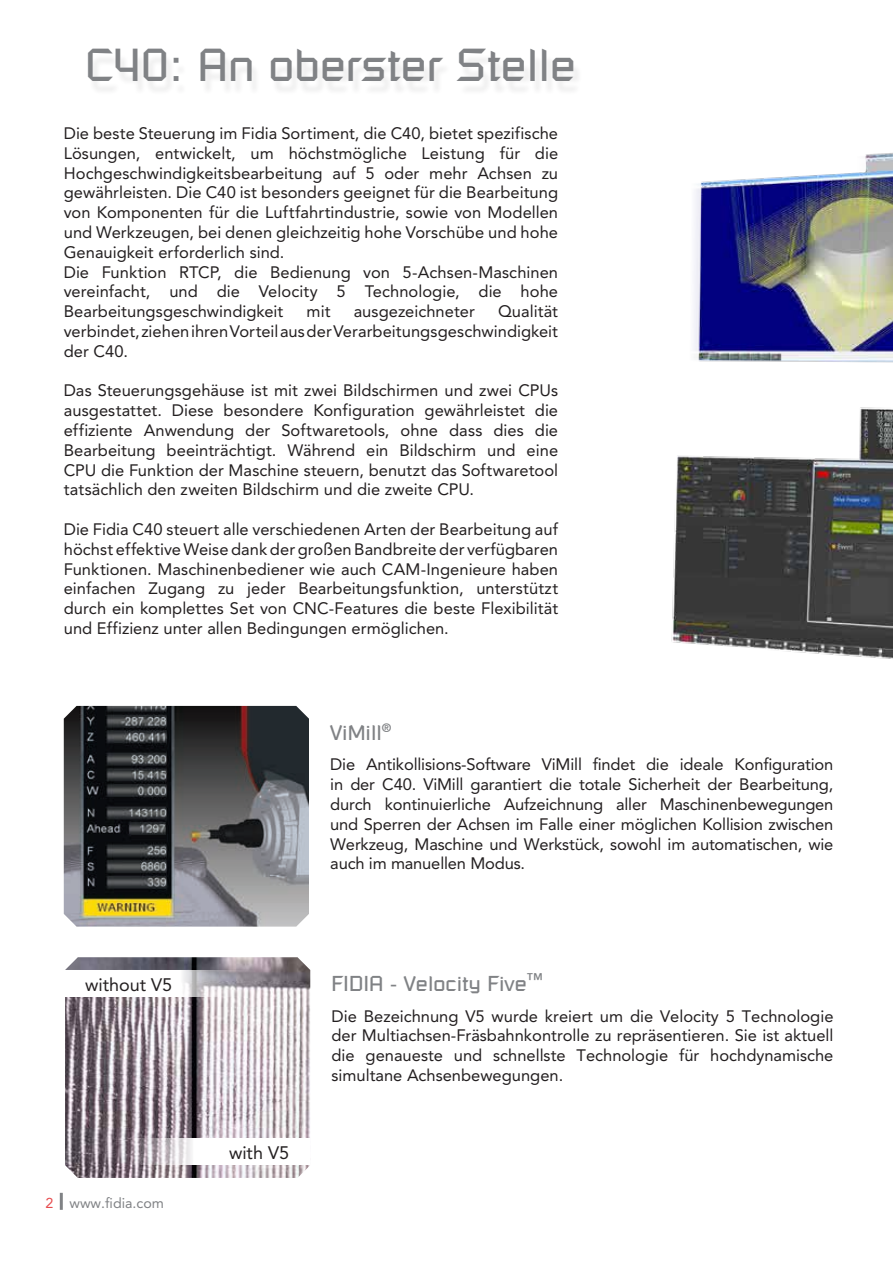
<style>
.page{position:relative;width:893px;height:1263px;background:#fff}
.page>*{position:absolute;margin:0;border:0;box-sizing:border-box;transform-origin:0 0}
.t1{font:45px "Russell Square";color:#808285}
.t2{font:21px "Russell Square";color:#808285}
.t3{font:18px "Avenir";color:#231f20}
.t4{font:16.5px/19.8px "Avenir";letter-spacing:.005em;color:#231f20;text-align:justify}
.t5{font:14.25px "Avenir";color:#808285}
.s1{color:#e64a4d}
</style>
<div class="page">
<hr style="left:60px;top:1193px;width:3px;height:17px;background:#808285">
<img style="left:64px;top:706px;width:245px;height:221px">
<img style="left:65px;top:957px;width:245px;height:221px">
<svg style="left:65px;top:970px;width:201px;height:27px"></svg>
<svg style="left:108px;top:1138px;width:202px;height:27px"></svg>
<img style="left:671px;top:153px;width:222px;height:506px">
<h1 class="t1" style="left:85px;top:38px;width:492px">C40: An oberster Stelle</h1>
<p class="t4" style="left:64px;top:123px;width:496px;text-align:left">Die beste Steuerung im Fidia Sortiment, die C40, bietet spezifische Lösungen, entwickelt, um höchstmögliche Leistung für die Hochgeschwindigkeitsbearbeitung auf 5 oder mehr Achsen zu gewährleisten. Die C40 ist besonders geeignet für die Bearbeitung von Komponenten für die Luftfahrtindustrie, sowie von Modellen und Werkzeugen, bei denen gleichzeitig hohe Vorschübe und hohe Genauigkeit erforderlich sind.<br>Die Funktion RTCP, die Bedienung von 5-Achsen-Maschinen vereinfacht, und die Velocity 5 Technologie, die hohe Bearbeitungsgeschwindigkeit</p>
<p class="t4" style="left:64px;top:302px;width:496px;text-indent:434px">Qualität verbindet, ziehen ihren Vorteil aus der Verarbeitungsgeschwindigkeit der C40.</p>
<p class="t4" style="left:64px;top:381px;width:496px">Das Steuerungsgehäuse ist mit zwei Bildschirmen und zwei CPUs ausgestattet. Diese besondere Konfiguration gewährleistet die effiziente Anwendung der Softwaretools, ohne dass dies die Bearbeitung beeinträchtigt. Während ein Bildschirm und eine CPU die Funktion der Maschine steuern, benutzt das Softwaretool tatsächlich den zweiten Bildschirm und die zweite CPU.</p>
<p class="t4" style="left:64px;top:519px;width:496px">Die Fidia C40 steuert alle verschiedenen Arten der Bearbeitung auf höchst effektive Weise dank der großen Bandbreite der verfügbaren Funktionen. Maschinenbediener wie auch CAM-Ingenieure haben einfachen Zugang zu jeder Bearbeitungsfunktion, unterstützt durch ein komplettes Set von CNC-Features die beste Flexibilität und Effizienz unter allen Bedingungen ermöglichen.</p>
<p class="t4" style="left:307px;top:302px;width:25px">mit</p>
<p class="t4" style="left:354px;top:302px;width:123px">ausgezeichneter</p>
<p class="t3" style="left:85px;top:974px;width:89px">without V5</p>
<p class="t5" style="left:46px;top:1195px;width:120px"><span class="s1">2</span> www.fidia.com</p>
<p class="t3" style="left:229px;top:1142px;width:62px">with V5</p>
<p class="t2" style="left:330px;top:720px;width:63px">ViMill<sup>®</sup></p>
<p class="t4" style="left:330px;top:755px;width:505px">Die Antikollisions-Software ViMill findet die ideale Konfiguration in der C40. ViMill garantiert die totale Sicherheit der Bearbeitung, durch kontinuierliche Aufzeichnung aller Maschinenbewegungen und Sperren der Achsen im Falle einer möglichen Kollision zwischen Werkzeug, Maschine und Werkstück, sowohl im automatischen, wie auch im manuellen Modus.</p>
<p class="t2" style="left:332px;top:971px;width:213px">FIDIA - Velocity Five<sup>™</sup></p>
<p class="t4" style="left:332px;top:1006px;width:503px">Die Bezeichnung V5 wurde kreiert um die Velocity 5 Technologie der Multiachsen-Fräsbahnkontrolle zu repräsentieren. Sie ist aktuell die genaueste und schnellste Technologie für hochdynamische simultane Achsenbewegungen.</p>
</div>
